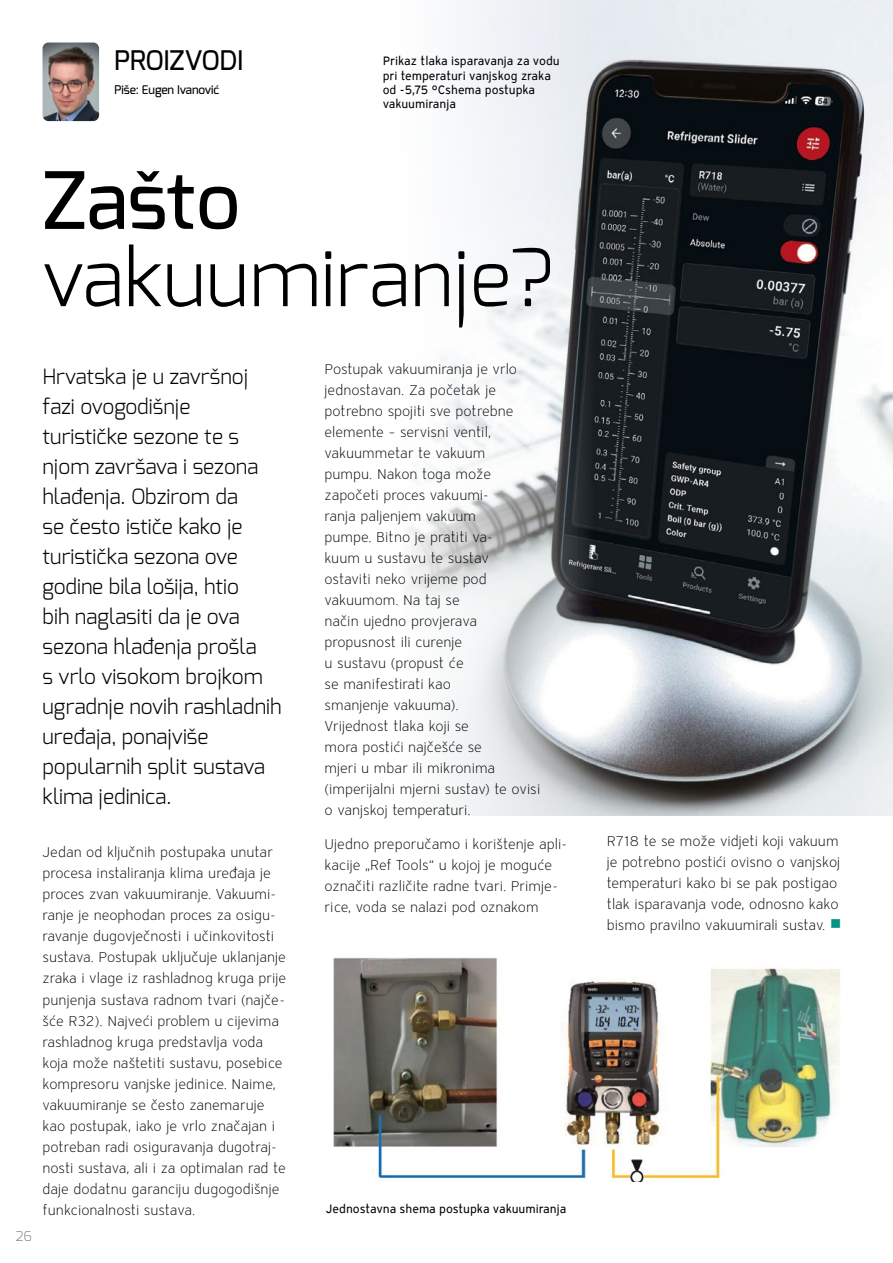
<style>
.page{position:relative;width:893px;height:1263px;background:#fff}
.page>*{position:absolute;margin:0;border:0;box-sizing:border-box;transform-origin:0 0}
.t1{font:300 78.9px "Exo";color:#000}
.t2{font:500 78.9px "Exo";color:#000}
.t3{font:500 27px "Exo";letter-spacing:-.005em;color:#000101}
.t4{font:300 21px/30px "Exo";color:#000}
.t5{font:14.25px/21px "Vaillant 13 Light TID";color:#000}
.t6{font:300 13.5px "Exo";color:#8a8c8e}
.t7{font:12px/14.4px "Vaillant 13 Book ETID";color:#000}
.t8{font:500 12px "Exo";letter-spacing:-.005em;color:#000101}
.s1{color:#fff}
.s2{color:#009385}
</style>
<div class="page">
<img style="left:43px;top:43px;width:56px;height:78px">
<img style="left:333px;top:957px;width:507px;height:224px">
<img style="left:407px;top:0;width:486px;height:815px">
<h2 class="t3" style="left:114px;top:43px;width:130px">PROIZVODI</h2>
<p class="t8" style="left:114px;top:82px;width:112px">Piše: Eugen Ivanović<span class="s1">ć</span></p>
<p class="t7" style="left:383px;top:54px;width:179px">Prikaz tlaka isparavanja za vodu pri temperaturi vanjskog zraka od -5,75 °Cshema postupka vakuumiranja</p>
<p class="t6" style="left:15px;top:1227px;width:18px">26</p>
<h1 class="t2" style="left:43px;top:150px;width:199px">Zašto</h1>
<h1 class="t1" style="left:43px;top:227px;width:512px">vakuumiranje?</h1>
<p class="t5" style="left:325px;top:358px;width:217px">Postupak vakuumiranja je vrlo jednostavan. Za početak je potrebno spojiti sve potrebne elemente – servisni ventil, vakuummetar te vakuum<br>pumpu. Nakon toga može započeti proces vakuumi-<br>ranja paljenjem vakuum<br>pumpe. Bitno je pratiti va-<br>kuum u sustavu te sustav<br>ostaviti neko vrijeme pod vakuumom. Na taj se<br>način ujedno provjerava propusnost ili curenje<br>u sustavu (propust će<br>se manifestirati kao<br>smanjenje vakuuma).<br>Vrijednost tlaka koji se<br>mora postići najčešće se<br>mjeri u mbar ili mikronima (imperijalni mjerni sustav) te ovisi o vanjskoj temperaturi.</p>
<p class="t5" style="left:325px;top:833px;width:244px">Ujedno preporučamo i korištenje apli&shy;kacije „Ref Tools“ u kojoj je moguće označiti različite radne tvari. Primje&shy;rice, voda se nalazi pod oznakom</p>
<p class="t5" style="left:607px;top:830px;width:236px">R718 te se može vidjeti koji vakuum je potrebno postići ovisno o vanjskoj temperaturi kako bi se pak postigao tlak isparavanja vode, odnosno kako bismo pravilno vakuumirali sustav. <span class="s2">■</span></p>
<p class="t4" style="left:43px;top:361px;width:241px">Hrvatska je u završnoj fazi ovogodišnje<br>turističke sezone te s njom završava i sezona hlađenja. Obzirom da<br>se često ističe kako je turistička sezona ove godine bila lošija, htio<br>bih naglasiti da je ova sezona hlađenja prošla<br>s vrlo visokom brojkom ugradnje novih rashladnih uređaja, ponajviše popularnih split sustava klima jedinica.</p>
<p class="t5" style="left:43px;top:842px;width:245px">Jedan od ključnih postupaka unutar procesa instaliranja klima uređaja je proces zvan vakuumiranje. Vakuumi&shy;ranje je neophodan proces za osigu&shy;ravanje dugovječnosti i učinkovitosti sustava. Postupak uključuje uklanjanje zraka i vlage iz rashladnog kruga prije punjenja sustava radnom tvari (najče&shy;šće R32). Najveći problem u cijevima rashladnog kruga predstavlja voda koja može naštetiti sustavu, posebice kompresoru vanjske jedinice. Naime, vakuumiranje se često zanemaruje kao postupak, iako je vrlo značajan i potreban radi osiguravanja dugotraj&shy;nosti sustava, ali i za optimalan rad te daje dodatnu garanciju dugogodišnje funkcionalnosti sustava.</p>
<p class="t7" style="left:326px;top:1201px;width:242px">Jednostavna shema postupka vakuumiranja</p>
</div>
